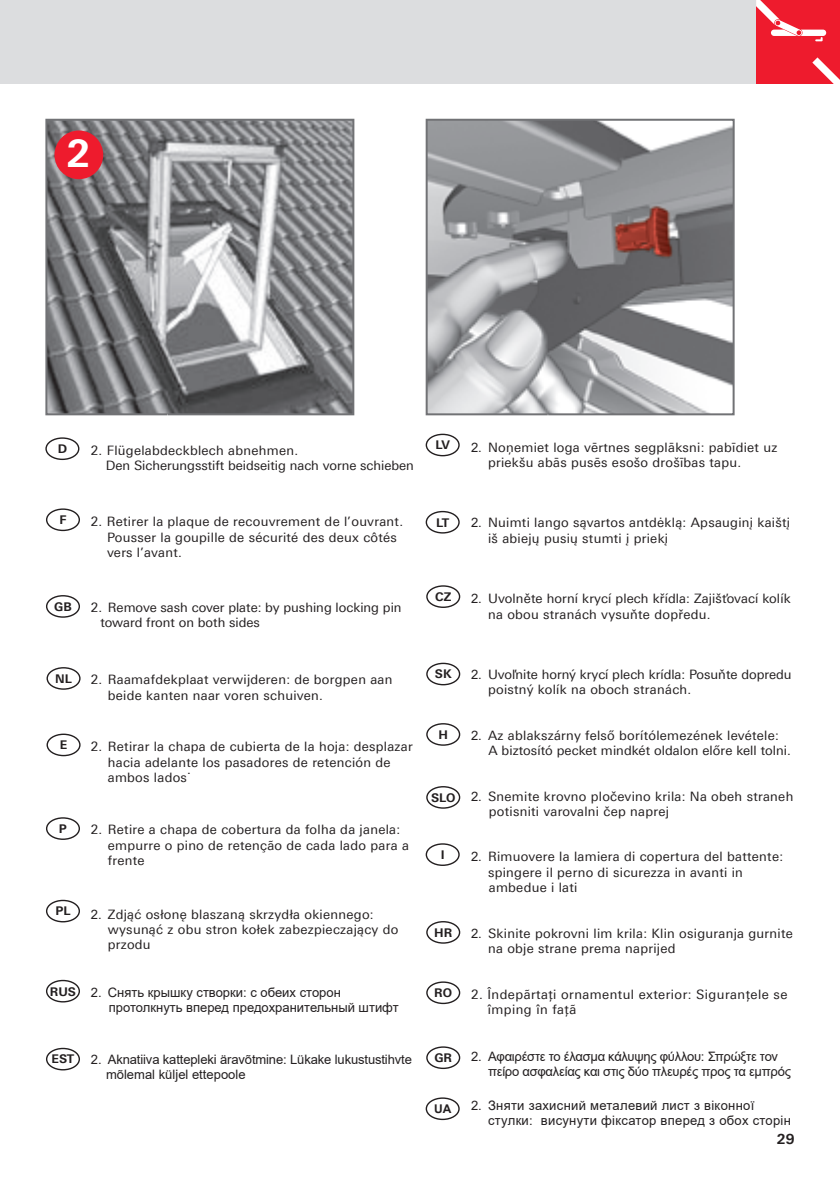
<style>
.page{position:relative;width:840px;height:1191px;background:#fff}
.page>*{position:absolute;margin:0;border:0;box-sizing:border-box;transform-origin:0 0}
.t1{font:700 38px "LT Univers Basic";color:#fff}
.t2{font:700 14px "LT Univers Basic";color:#231f20}
.t3{font:13px/15.4px "LT Univers Basic";letter-spacing:.02em;color:#231f20}
.t4{font:13px/15.4px "LT Univers Basic";color:#231f20}
.t5{font:13px/15px "Arial";color:#231f20}
.t6{font:13px/15px "Arial";letter-spacing:-.02em;color:#231f20}
.t7{font:13px/15.4px "Arial";letter-spacing:.02em;color:#231f20}
.t8{font:700 12px "LT Univers Basic";color:#231f20}
.t9{font:700 12px "Arial";color:#231f20}
.s1{font-family:"Arial"}
</style>
<div class="page">
<div style="left:0;top:0;width:839px;height:84px;background:#dcdddf"></div>
<svg style="left:756px;top:0;width:83px;height:84px;background:#f03746"></svg>
<svg style="left:425px;top:118px;width:310px;height:298px;background:#9e9da0"></svg>
<svg style="left:45px;top:118px;width:310px;height:298px;background:#8b8c8e"></svg>
<div style="left:45px;top:437px;width:34px;height:23px;border:1px solid #231f20;border-radius:50%"></div>
<div style="left:46px;top:508px;width:34px;height:23px;border:1px solid #231f20;border-radius:50%"></div>
<div style="left:46px;top:595px;width:34px;height:23px;border:1px solid #231f20;border-radius:50%"></div>
<div style="left:46px;top:667px;width:34px;height:23px;border:1px solid #231f20;border-radius:50%"></div>
<div style="left:46px;top:733px;width:34px;height:23px;border:1px solid #231f20;border-radius:50%"></div>
<div style="left:46px;top:817px;width:34px;height:23px;border:1px solid #231f20;border-radius:50%"></div>
<div style="left:46px;top:899px;width:34px;height:23px;border:1px solid #231f20;border-radius:50%"></div>
<div style="left:46px;top:1047px;width:34px;height:23px;border:1px solid #231f20;border-radius:50%"></div>
<div style="left:425px;top:434px;width:34px;height:22px;border:1px solid #231f20;border-radius:50%"></div>
<div style="left:46px;top:979px;width:34px;height:23px;border:1px solid #231f20;border-radius:50%"></div>
<div style="left:426px;top:585px;width:34px;height:23px;border:1px solid #231f20;border-radius:50%"></div>
<div style="left:426px;top:662px;width:34px;height:23px;border:1px solid #231f20;border-radius:50%"></div>
<div style="left:425px;top:511px;width:34px;height:22px;border:1px solid #231f20;border-radius:50%"></div>
<div style="left:426px;top:786px;width:34px;height:22px;border:1px solid #231f20;border-radius:50%"></div>
<div style="left:426px;top:723px;width:34px;height:23px;border:1px solid #231f20;border-radius:50%"></div>
<div style="left:425px;top:843px;width:34px;height:23px;border:1px solid #231f20;border-radius:50%"></div>
<div style="left:426px;top:921px;width:34px;height:22px;border:1px solid #231f20;border-radius:50%"></div>
<div style="left:426px;top:1046px;width:34px;height:23px;border:1px solid #231f20;border-radius:50%"></div>
<div style="left:426px;top:981px;width:34px;height:23px;border:1px solid #231f20;border-radius:50%"></div>
<div style="left:54px;top:130px;width:49px;height:49px;background:#ee1b2d;border-radius:50%"></div>
<div style="left:425px;top:1097px;width:34px;height:23px;border:1px solid #231f20;border-radius:50%"></div>
<h1 class="t1" style="left:67px;top:131px;width:25px">2</h1>
<p class="t8" style="left:58px;top:441px;width:11px">D</p>
<p class="t4" style="left:106px;top:442px;width:309px;text-indent:-15px">2. Flügelabdeckblech abnehmen.<br>Den Sicherungsstift beidseitig nach vorne schieben</p>
<p class="t8" style="left:435px;top:438px;width:16px">LV</p>
<p class="t3" style="left:488px;top:439px;width:290px;text-indent:-17px"><span class="s1">2.</span> Noņemiet loga vērtnes segplāksni: pabīdiet uz priekšu abās pusēs esošo drošības tapu.</p>
<p class="t8" style="left:59px;top:512px;width:9px">F</p>
<p class="t3" style="left:107px;top:514px;width:297px;text-indent:-16px">2. Retirer la plaque de recouvrement de l’ouvrant.<br>Pousser la goupille de sécurité des deux côtés vers l’avant.</p>
<p class="t8" style="left:436px;top:515px;width:15px">LT</p>
<p class="t3" style="left:488px;top:515px;width:303px;text-indent:-17px"><span class="s1">2.</span> Nuimti lango sąvartos antdėklą: Apsauginį kaištį iš abiejų pusių stumti į priekį</p>
<p class="t8" style="left:54px;top:599px;width:19px">GB</p>
<p class="t4" style="left:100px;top:600px;width:302px;text-indent:-10px">2. Remove sash cover plate: by pushing locking pin toward front on both sides</p>
<p class="t8" style="left:435px;top:589px;width:18px">CZ</p>
<p class="t3" style="left:488px;top:591px;width:304px;text-indent:-17px"><span class="s1">2.</span> Uvolněte horní krycí plech křídla: Zajišťovací kolík na obou stranách vysuňte dopředu.</p>
<p class="t8" style="left:55px;top:671px;width:18px">NL</p>
<p class="t8" style="left:60px;top:738px;width:9px">E</p>
<p class="t3" style="left:108px;top:671px;width:286px;line-height:16px;text-indent:-17px">2. Raamafdekplaat verwijderen: de borgpen aan beide kanten naar voren schuiven.</p>
<p class="t3" style="left:108px;top:739px;width:306px;text-indent:-17px">2. Retirar la chapa de cubierta de la hoja: desplazar hacia adelante los pasadores de retención de ambos lados</p>
<p class="t3" style="left:187px;top:761px;width:5px">.</p>
<p class="t8" style="left:59px;top:821px;width:9px">P</p>
<p class="t3" style="left:108px;top:822px;width:302px;text-indent:-17px">2. Retire a chapa de cobertura da folha da janela: empurre o pino de retenção de cada lado para a frente</p>
<p class="t8" style="left:55px;top:904px;width:17px">PL</p>
<p class="t8" style="left:50px;top:984px;width:28px">RUS</p>
<p class="t8" style="left:52px;top:1052px;width:24px">EST</p>
<p class="t3" style="left:108px;top:906px;width:292px;text-indent:-17px"><span class="s1">2.</span> Zdjąć osłonę blaszaną skrzydła okiennego: wysunąć z obu stron kołek zabezpieczający do przodu</p>
<p class="t5" style="left:109px;top:985px;width:291px;text-indent:-18px">2. Снять крышку створки: с обеих сторон протолкнуть вперед предохранительный штифт</p>
<p class="t5" style="left:106px;top:1052px;width:307px;text-indent:-15px">2. Aknatiiva kattepleki äravõtmine: Lükake lukustustihvte mõlemal küljel ettepoole</p>
<p class="t8" style="left:434px;top:667px;width:18px">SK</p>
<p class="t8" style="left:438px;top:727px;width:11px">H</p>
<p class="t8" style="left:431px;top:790px;width:26px">SLO</p>
<p class="t8" style="left:440px;top:847px;width:5px">I</p>
<p class="t8" style="left:434px;top:925px;width:20px">HR</p>
<p class="t8" style="left:434px;top:985px;width:19px">RO</p>
<p class="t8" style="left:434px;top:1050px;width:19px">GR</p>
<p class="t4" style="left:488px;top:666px;width:305px;text-indent:-17px"><span class="s1">2.</span> Uvoľnite horný krycí plech krídla: Posuňte dopredu poistný kolík na oboch stranách.</p>
<p class="t3" style="left:488px;top:727px;width:304px;text-indent:-17px"><span class="s1">2.</span> Az ablakszárny felső borítólemezének levétele:<br>A biztosító pecket mindkét oldalon előre kell tolni.</p>
<p class="t3" style="left:488px;top:788px;width:306px;text-indent:-18px"><span class="s1">2.</span> Snemite krovno pločevino krila: Na obeh straneh potisniti varovalni čep naprej</p>
<p class="t3" style="left:488px;top:849px;width:296px;text-indent:-17px"><span class="s1">2.</span> Rimuovere la lamiera di copertura del battente: spingere il perno di sicurezza in avanti in ambedue i lati</p>
<p class="t3" style="left:488px;top:925px;width:306px;text-indent:-17px"><span class="s1">2.</span> Skinite pokrovni lim krila: Klin osiguranja gurnite na obje strane prema naprijed</p>
<p class="t3" style="left:487px;top:986px;width:301px;text-indent:-17px">2. Îndepãrtaţi ornamentul exterior: Siguranţele se împing în faţã</p>
<p class="t6" style="left:488px;top:1049px;width:304px;text-indent:-17px">2. Αφαιρέστε το έλασμα κάλυψης φύλλου: Σπρώξτε τον πείρο ασφαλείας και στις δύο πλευρές προς τα εμπρός</p>
<p class="t9" style="left:434px;top:1100px;width:19px">UA</p>
<p class="t7" style="left:488px;top:1097px;width:304px;text-indent:-17px">2. Зняти захисний металевий лист з віконної стулки: висунути фіксатор вперед з обох сторін</p>
<p class="t2" style="left:776px;top:1131px;width:19px">29</p>
</div>
